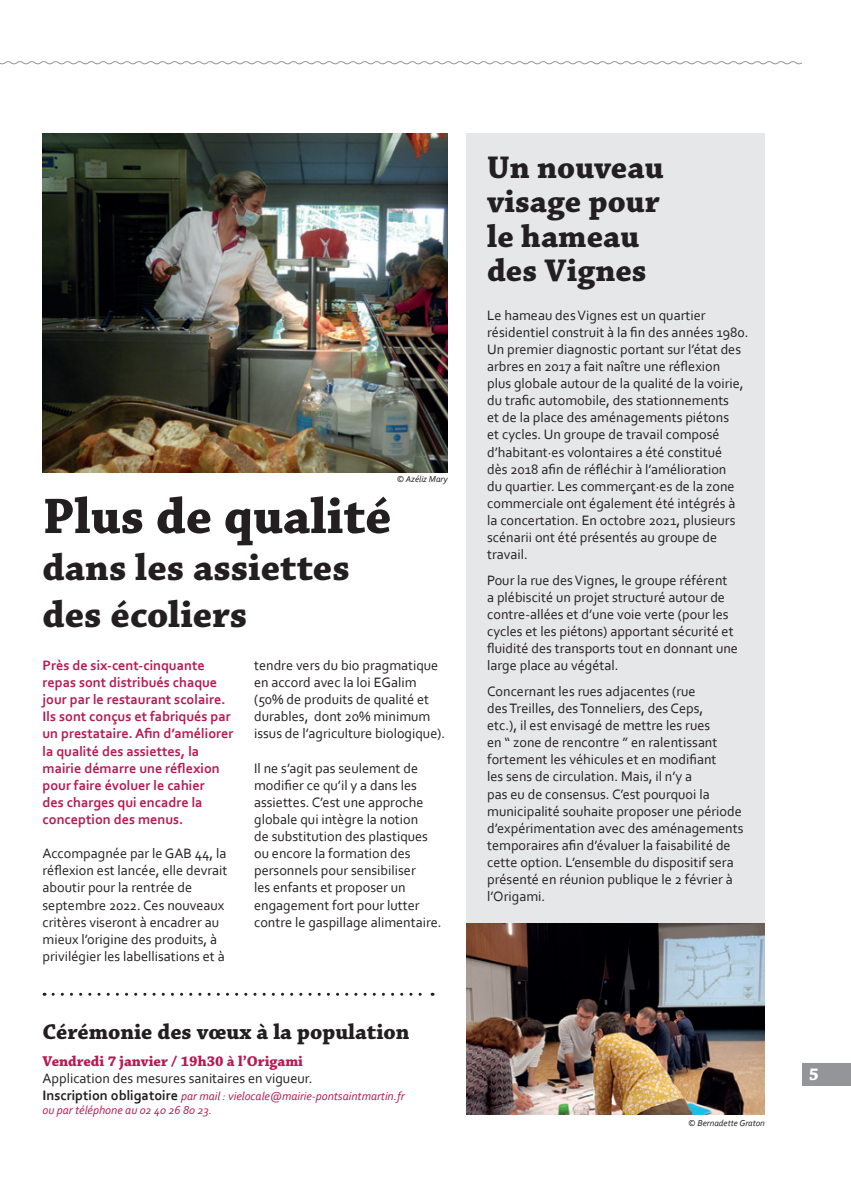
<style>
.page{position:relative;width:851px;height:1191px;background:#fff}
.page>*{position:absolute;margin:0;border:0;box-sizing:border-box;transform-origin:0 0}
.t1{font:700 52.5px "Chaparral Pro";color:#231f20}
.t2{font:700 39px/46.8px "Chaparral Pro";color:#231f20}
.t3{font:700 33px/34.5px "Chaparral Pro";color:#231f20}
.t4{font:700 22.5px "Chaparral Pro";color:#231f20}
.t5{font:700 18px "Chaparral Pro";color:#fff}
.t6{font:700 15px "Chaparral Pro";color:#b51a53}
.t7{font:14.25px/17.1px "Corbel";color:#231f20}
.t8{font:700 14.25px/17.1px "Corbel";color:#b51a53}
.t9{font:italic 12px/14.4px "Corbel";color:#b51a53}
.t10{font:italic 9px "Corbel";color:#231f20}
.s1{font-weight:700;font-style:normal;font-size:14.25px;color:#231f20}
</style>
<div class="page">
<div style="left:467px;top:133px;width:297px;height:967px;background:#e6e7e9"></div>
<svg style="left:53px;top:992px;width:380px;height:3px"></svg>
<img style="left:43px;top:134px;width:404px;height:338px">
<img style="left:467px;top:924px;width:297px;height:190px">
<svg style="left:0;top:61px;width:802px;height:4px"></svg>
<div style="left:801px;top:1063px;width:49px;height:23px;background:#939598"></div>
<p class="t10" style="left:396px;top:473px;width:52px">© Azéliz Mary</p>
<p class="t1" style="left:43px;top:485px;width:350px">Plus de qualité</p>
<p class="t2" style="left:43px;top:545px;width:309px">dans les assiettes des écoliers</p>
<p class="t8" style="left:43px;top:656px;width:184px">Près de six-cent-cinquante repas sont distribués chaque jour par le restaurant scolaire.</p>
<p class="t8" style="left:43px;top:707px;width:192px">Ils sont conçus et fabriqués par un prestataire. Afin d’améliorer la qualité des assiettes, la mairie démarre une réflexion pour faire évoluer le cahier<br>des charges qui encadre la conception des menus.</p>
<p class="t7" style="left:43px;top:844px;width:186px">Accompagnée par le GAB 44, la réflexion est lancée, elle devrait aboutir pour la rentrée de septembre 2022. Ces nouveaux critères viseront à encadrer au mieux l’origine des produits, à privilégier les labellisations et à</p>
<p class="t7" style="left:254px;top:656px;width:192px">tendre vers du bio pragmatique en accord avec la loi EGalim (50% de produits de qualité et durables, dont 20% minimum issus de l’agriculture biologique).</p>
<p class="t7" style="left:254px;top:759px;width:189px">Il ne s’agit pas seulement de modifier ce qu’il y a dans les assiettes. C’est une approche globale qui intègre la notion<br>de substitution des plastiques ou encore la formation des personnels pour sensibiliser<br>les enfants et proposer un engagement fort pour lutter contre le gaspillage alimentaire.</p>
<p class="t4" style="left:43px;top:1019px;width:368px">Cérémonie des vœux à la population</p>
<p class="t6" style="left:43px;top:1052px;width:262px">Vendredi 7 janvier / 19h30 à l’Origami</p>
<p class="t7" style="left:43px;top:1069px;width:271px">Application des mesures sanitaires en vigueur.</p>
<p class="t9" style="left:43px;top:1088px;width:363px"><span class="s1">Inscription obligatoire</span> par mail : vielocale@mairie-pontsaintmartin.fr ou par téléphone au 02 40 26 80 23.</p>
<p class="t3" style="left:487px;top:151px;width:178px">Un nouveau visage pour le hameau des Vignes</p>
<p class="t7" style="left:487px;top:306px;width:263px">Le hameau des Vignes est un quartier résidentiel construit à la fin des années 1980.<br>Un premier diagnostic portant sur l’état des arbres en 2017 a fait naître une réflexion<br>plus globale autour de la qualité de la voirie, du trafic automobile, des stationnements<br>et de la place des aménagements piétons<br>et cycles. Un groupe de travail composé d’habitant·es volontaires a été constitué<br>dès 2018 afin de réfléchir à l’amélioration<br>du quartier. Les commerçant·es de la zone commerciale ont également été intégrés à la concertation. En octobre 2021, plusieurs scénarii ont été présentés au groupe de travail.</p>
<p class="t7" style="left:487px;top:571px;width:252px">Pour la rue des Vignes, le groupe référent<br>a plébiscité un projet structuré autour de contre-allées et d’une voie verte (pour les cycles et les piétons) apportant sécurité et fluidité des transports tout en donnant une large place au végétal.</p>
<p class="t7" style="left:487px;top:682px;width:258px">Concernant les rues adjacentes (rue<br>des Treilles, des Tonneliers, des Ceps,<br>etc.), il est envisagé de mettre les rues<br>en “ zone de rencontre ” en ralentissant fortement les véhicules et en modifiant<br>les sens de circulation. Mais, il n’y a<br>pas eu de consensus. C’est pourquoi la municipalité souhaite proposer une période d’expérimentation avec des aménagements temporaires afin d’évaluer la faisabilité de cette option. L’ensemble du dispositif sera présenté en réunion publique le 2 février à l’Origami.</p>
<p class="t10" style="left:688px;top:1117px;width:78px">© Bernadette Graton</p>
<p class="t5" style="left:808px;top:1064px;width:12px">5</p>
</div>
